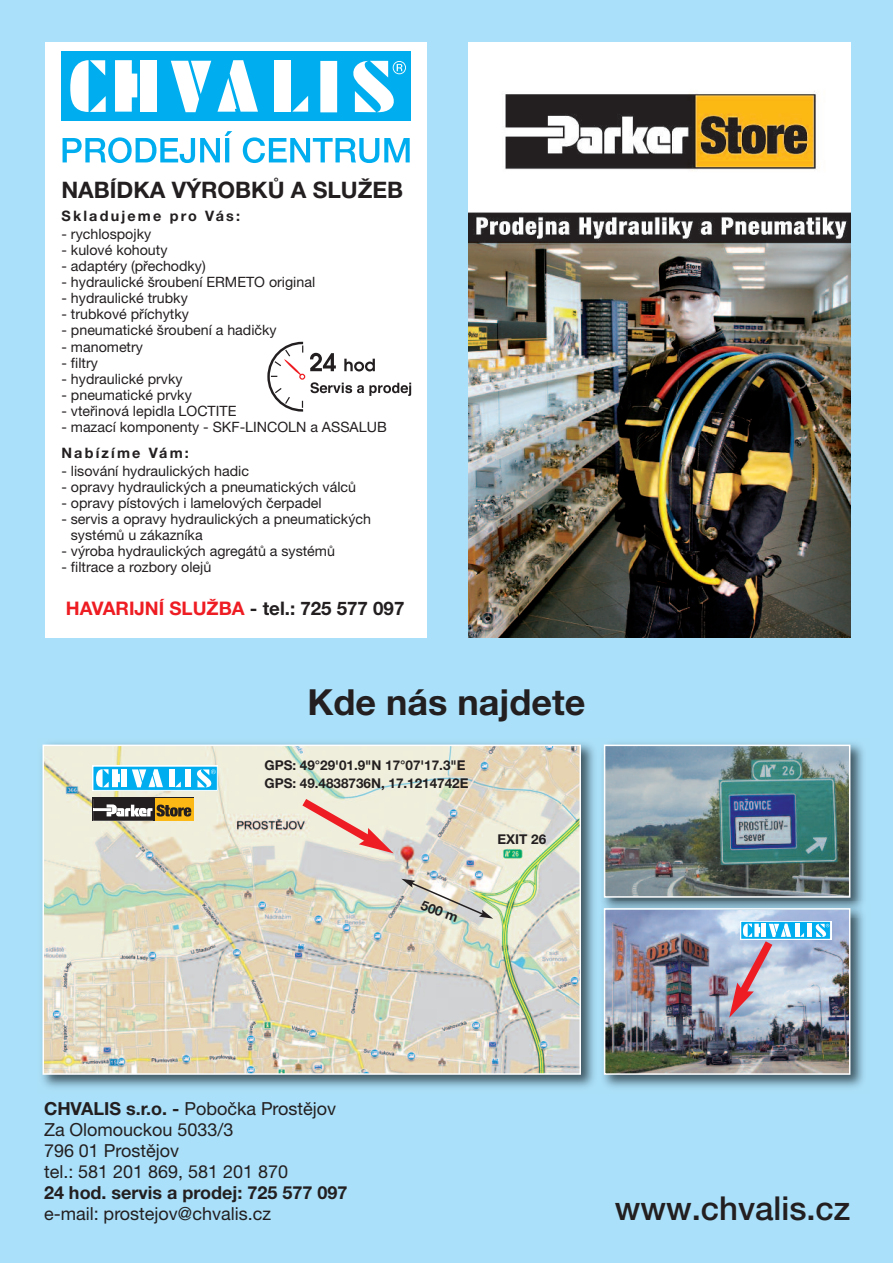
<style>
.page{position:relative;width:893px;height:1263px;background:#aae0f9}
.page>*{position:absolute;margin:0;border:0;box-sizing:border-box;transform-origin:0 0}
.t1{font:700 36px "Helvetica Neue CE";color:#231f20}
.t2{font:500 33px "Helvetica Neue CELT";color:#231f20}
.t3{font:700 22.8px "Helvetica Neue CE";color:#231f20}
.t4{font:700 18.75px "Helvetica Neue CE";color:#ee1d23}
.t5{font:18px/21px "Helvetica Neue CE";color:#231f20}
.t6{font:700 18px "Helvetica Neue CE";color:#231f20}
.t7{font:700 14.4px "Helvetica Neue CE";letter-spacing:.15em;color:#231f20}
.t8{font:14.25px/16px "Helvetica Neue CE";color:#231f20}
.t9{font:700 13.5px "Helvetica Neue CE";color:#231f20}
.s1{color:#231f20}
.s2{font-weight:700}
</style>
<div class="page">
<img style="left:42px;top:743px;width:822px;height:345px">
<img style="left:46px;top:748px;width:532px;height:324px">
<div style="left:43px;top:745px;width:538px;height:330px;border:2px solid #fff"></div>
<svg style="left:294px;top:792px;width:100px;height:61px;background:#e9cdc1"></svg>
<div style="left:93px;top:766px;width:124px;height:24px;background:#00aeef"></div>
<div style="left:93px;top:766px;width:125px;height:25px;border:1px solid #fff"></div>
<svg style="left:175px;top:782px;width:6px;height:5px"></svg>
<div style="left:169px;top:769px;width:6px;height:18px;background:#fff"></div>
<div style="left:185px;top:769px;width:6px;height:18px;background:#fff"></div>
<svg style="left:132px;top:769px;width:31px;height:18px"></svg>
<div style="left:121px;top:769px;width:6px;height:18px;background:#fff"></div>
<svg style="left:96px;top:769px;width:24px;height:18px"></svg>
<svg style="left:196px;top:769px;width:20px;height:18px"></svg>
<svg style="left:191px;top:798px;width:2px;height:23px"></svg>
<svg style="left:93px;top:798px;width:98px;height:23px;background:#816e44"></svg>
<img style="left:607px;top:748px;width:240px;height:147px">
<div style="left:604px;top:745px;width:246px;height:153px;border:2px solid #fff"></div>
<img style="left:597px;top:917px;width:3px;height:171px">
<img style="left:607px;top:911px;width:240px;height:161px">
<div style="left:604px;top:908px;width:246px;height:167px;border:2px solid #fff"></div>
<svg style="left:742px;top:923px;width:87px;height:14px"></svg>
<div style="left:740px;top:921px;width:91px;height:18px;border:1px solid #fff"></div>
<svg style="left:800px;top:933px;width:4px;height:4px"></svg>
<div style="left:795px;top:924px;width:5px;height:13px;background:#fff"></div>
<hr style="left:807px;top:924px;width:4px;height:13px;background:#fff">
<svg style="left:729px;top:924px;width:62px;height:94px;background:#bbbacc"></svg>
<svg style="left:815px;top:924px;width:14px;height:13px"></svg>
<img style="left:401px;top:879px;width:92px;height:40px">
<div style="left:468px;top:43px;width:382px;height:595px;background:#fff"></div>
<img style="left:468px;top:91px;width:382px;height:547px">
<div style="left:45px;top:43px;width:382px;height:595px;background:#fff"></div>
<svg style="left:63px;top:131px;width:169px;height:32px"></svg>
<svg style="left:243px;top:137px;width:167px;height:26px"></svg>
<div style="left:61px;top:52px;width:350px;height:69px;background:#00aeef"></div>
<svg style="left:292px;top:96px;width:16px;height:16px"></svg>
<svg style="left:70px;top:60px;width:36px;height:52px"></svg>
<div style="left:274px;top:60px;width:17px;height:52px;background:#fff"></div>
<div style="left:320px;top:61px;width:17px;height:51px;background:#fff"></div>
<svg style="left:171px;top:61px;width:40px;height:51px"></svg>
<svg style="left:217px;top:60px;width:41px;height:52px"></svg>
<div style="left:140px;top:60px;width:17px;height:52px;background:#fff"></div>
<svg style="left:115px;top:60px;width:22px;height:52px"></svg>
<svg style="left:353px;top:61px;width:53px;height:52px"></svg>
<svg style="left:267px;top:342px;width:144px;height:70px"></svg>
<h3 class="t3" style="left:61px;top:182px;width:343px">NABÍDKA VÝROBKŮ A SLUŽEB</h3>
<p class="t7" style="left:61px;top:211px;width:180px">Skladujeme pro Vás:</p>
<p class="t8" style="left:61px;top:227px;width:91px">- rychlospojky</p>
<p class="t8" style="left:61px;top:243px;width:108px">- kulové kohouty</p>
<p class="t8" style="left:61px;top:260px;width:146px">- adaptéry (přechodky)</p>
<p class="t8" style="left:61px;top:276px;width:255px">- hydraulické šroubení ERMETO original</p>
<p class="t8" style="left:61px;top:292px;width:128px">- hydraulické trubky</p>
<p class="t8" style="left:61px;top:308px;width:129px">- trubkové příchytky</p>
<p class="t8" style="left:61px;top:324px;width:217px">- pneumatické šroubení a hadičky</p>
<p class="t8" style="left:61px;top:340px;width:83px">- manometry</p>
<p class="t8" style="left:61px;top:356px;width:38px">- filtry</p>
<p class="t8" style="left:61px;top:372px;width:123px">- hydraulické prvky</p>
<p class="t8" style="left:61px;top:388px;width:132px">- pneumatické prvky</p>
<p class="t8" style="left:61px;top:404px;width:176px">- vteřinová lepidla LOCTITE</p>
<p class="t8" style="left:61px;top:420px;width:327px">- mazací komponenty - SKF-LINCOLN a ASSALUB</p>
<p class="t7" style="left:61px;top:447px;width:129px">Nabízíme Vám:</p>
<p class="t8" style="left:61px;top:464px;width:189px">- lisování hydraulických hadic</p>
<p class="t8" style="left:61px;top:480px;width:296px">- opravy hydraulických a pneumatických válců</p>
<p class="t8" style="left:61px;top:496px;width:262px">- opravy pístových i lamelových čerpadel</p>
<p class="t8" style="left:71px;top:512px;width:302px;text-indent:-9px">- servis a opravy hydraulických a pneumatických systémů u zákazníka</p>
<p class="t8" style="left:61px;top:544px;width:275px">- výroba hydraulických agregátů a systémů</p>
<p class="t8" style="left:61px;top:560px;width:151px">- filtrace a rozbory olejů</p>
<h3 class="t4" style="left:66px;top:602px;width:340px">HAVARIJNÍ SLUŽBA <span class="s1">- tel.: 725 577 097</span></h3>
<h1 class="t1" style="left:308px;top:689px;width:279px">Kde nás najdete</h1>
<p class="t9" style="left:264px;top:760px;width:203px">GPS: 49°29'01.9"N 17°07'17.3"E</p>
<p class="t9" style="left:264px;top:778px;width:206px">GPS: 49.4838736N, 17.1214742E</p>
<p class="t9" style="left:423px;top:900px;width:40px;rotate:20deg">500 m</p>
<p class="t9" style="left:497px;top:834px;width:50px">EXIT 26</p>
<p class="t5" style="left:44px;top:1100px;width:294px"><span class="s2">CHVALIS s.r.o. -</span> Pobočka Prostějov<br>Za Olomouckou 5033/3<br>796 01 Prostějov<br>tel.: 581 201 869, 581 201 870</p>
<p class="t6" style="left:44px;top:1186px;width:305px">24 hod. servis a prodej: 725 577 097</p>
<p class="t5" style="left:44px;top:1205px;width:228px">e-mail: prostejov@chvalis.cz</p>
<h2 class="t2" style="left:615px;top:1196px;width:237px">www.chvalis.cz</h2>
</div>
